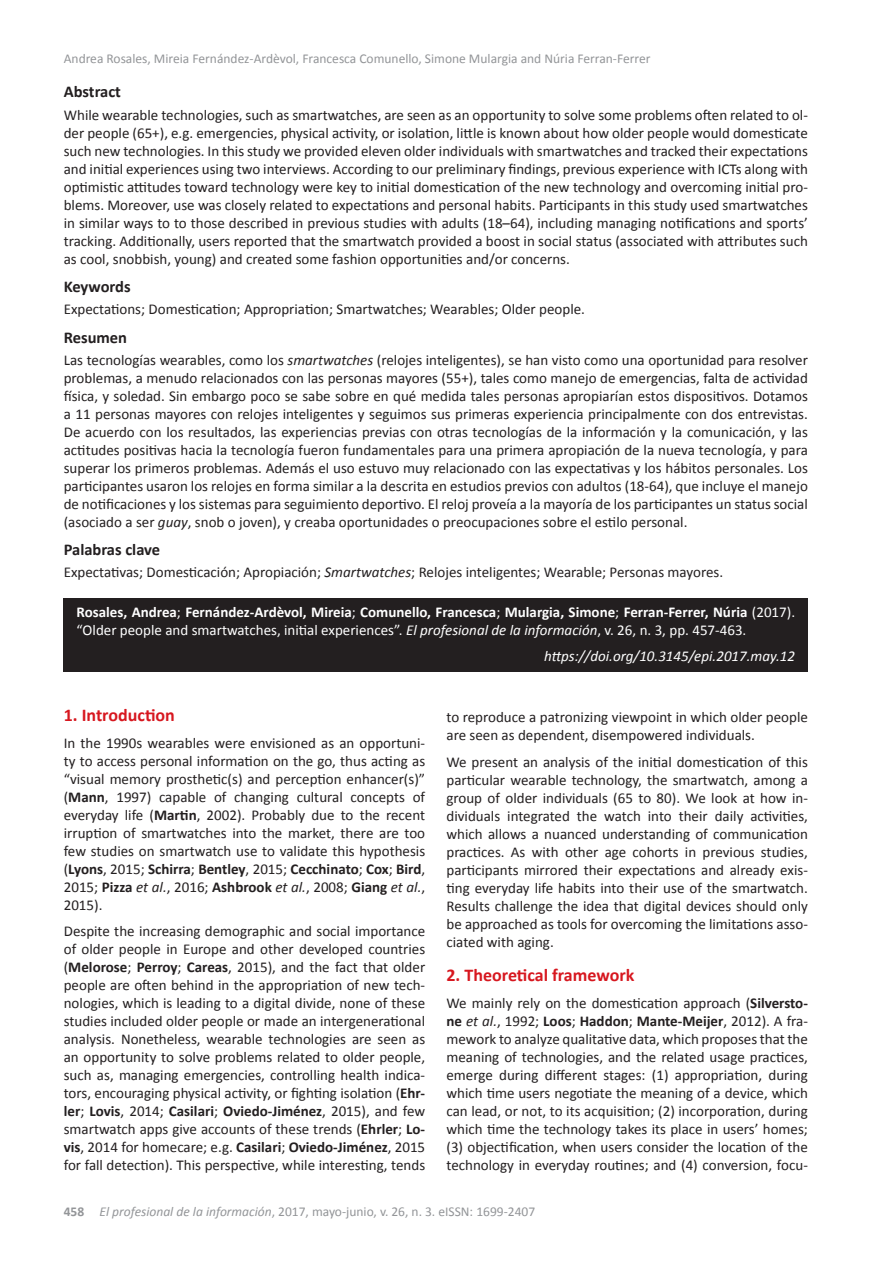
<style>
.page{position:relative;width:893px;height:1263px;background:#fff}
.page>*{position:absolute;margin:0;border:0;box-sizing:border-box;transform-origin:0 0}
.t1{font:700 18px "Calibri";color:#d7171f}
.t2{font:700 16.5px "Calibri";color:#231f20}
.t3{font:15px/18px "Calibri";color:#231f20;text-align:justify}
.t4{font:700 15px/18px "Calibri";color:#fff}
.t5{font:italic 15px "Calibri";color:#fff}
.t6{font:13.5px "Calibri";color:#939598}
.s1{font-style:italic}
.s2{font-weight:400}
.s3{font-weight:400;font-style:italic}
.s4{font-weight:700}
</style>
<div class="page">
<div style="left:64px;top:598px;width:744px;height:74px;background:#231f20"></div>
<p class="t6" style="left:64px;top:50px;width:588px">Andrea Rosales, Mireia Fernández-Ardèvol, Francesca Comunello, Simone Mulargia and Núria Ferran-Ferrer</p>
<p class="t2" style="left:64px;top:81px;width:59px">Abstract</p>
<p class="t3" style="left:64px;top:106px;width:746px">While wearable technologies, such as smartwatches, are seen as an opportunity to solve some problems often related to ol&shy;der people (65+), e.g. emergencies, physical activity, or isolation, little is known about how older people would domesticate such new technologies. In this study we provided eleven older individuals with smartwatches and tracked their expectations and initial experiences using two interviews. According to our preliminary findings, previous experience with ICTs along with optimistic attitudes toward technology were key to initial domestication of the new technology and overcoming initial pro&shy;blems. Moreover, use was closely related to expectations and personal habits. Participants in this study used smartwatches in similar ways to to those described in previous studies with adults (18–64), including managing notifications and sports’ tracking. Additionally, users reported that the smartwatch provided a boost in social status (associated with attributes such as cool, snobbish, young) and created some fashion opportunities and/or concerns.</p>
<p class="t2" style="left:64px;top:276px;width:68px">Keywords</p>
<p class="t3" style="left:64px;top:300px;width:523px">Expectations; Domestication; Appropriation; Smartwatches; Wearables; Older people.</p>
<p class="t2" style="left:64px;top:327px;width:65px">Resumen</p>
<p class="t3" style="left:64px;top:351px;width:746px">Las tecnologías wearables, como los <span class="s1">smartwatches</span> (relojes inteligentes), se han visto como una oportunidad para resolver problemas, a menudo relacionados con las personas mayores (55+), tales como manejo de emergencias, falta de actividad física, y soledad. Sin embargo poco se sabe sobre en qué medida tales personas apropiarían estos dispositivos. Dotamos a 11 personas mayores con relojes inteligentes y seguimos sus primeras experiencia principalmente con dos entrevistas.<br>De acuerdo con los resultados, las experiencias previas con otras tecnologías de la información y la comunicación, y las actitudes positivas hacia la tecnología fueron fundamentales para una primera apropiación de la nueva tecnología, y para superar los primeros problemas. Además el uso estuvo muy relacionado con las expectativas y los hábitos personales. Los participantes usaron los relojes en forma similar a la descrita en estudios previos con adultos (18-64), que incluye el manejo de notificaciones y los sistemas para seguimiento deportivo. El reloj proveía a la mayoría de los participantes un status social (asociado a ser <span class="s1">guay</span>, snob o joven), y creaba oportunidades o preocupaciones sobre el estilo personal.</p>
<p class="t2" style="left:64px;top:539px;width:98px">Palabras clave</p>
<p class="t3" style="left:64px;top:563px;width:661px">Expectativas; Domesticación; Apropiación; <span class="s1">Smartwatches</span>; Relojes inteligentes; Wearable; Personas mayores.</p>
<p class="t4" style="left:77px;top:603px;width:720px">Rosales, Andrea<span class="s2">;</span> Fernández-Ardèvol, Mireia<span class="s2">;</span> Comunello, Francesca<span class="s2">;</span> Mulargia, Simone<span class="s2">;</span> Ferran-Ferrer, Núria <span class="s2">(2017). “Older people and smartwatches, initial experiences”.</span> <span class="s3">El profesional de la información</span><span class="s2">, v. 26, n. 3, pp. 457-463.</span></p>
<p class="t5" style="left:544px;top:646px;width:252px">https://doi.org/10.3145/epi.2017.may.12</p>
<p class="t1" style="left:64px;top:703px;width:113px">1. Introduction</p>
<p class="t3" style="left:64px;top:733px;width:363px">In the 1990s wearables were envisioned as an opportuni&shy;ty to access personal information on the go, thus acting as “visual memory prosthetic(s) and perception enhancer(s)” (<span class="s4">Mann</span>, 1997) capable of changing cultural concepts of everyday life (<span class="s4">Martin</span>, 2002). Probably due to the recent irruption of smartwatches into the market, there are too few studies on smartwatch use to validate this hypothesis (<span class="s4">Lyons</span>, 2015; <span class="s4">Schirra</span>; <span class="s4">Bentley</span>, 2015; <span class="s4">Cecchinato</span>; <span class="s4">Cox</span>; <span class="s4">Bird</span>, 2015; <span class="s4">Pizza</span> <span class="s1">et al.</span>, 2016; <span class="s4">Ashbrook</span> <span class="s1">et al.</span>, 2008; <span class="s4">Giang</span> <span class="s1">et al.</span>, 2015).</p>
<p class="t3" style="left:64px;top:922px;width:363px">Despite the increasing demographic and social importance of older people in Europe and other developed countries (<span class="s4">Melorose</span>; <span class="s4">Perroy</span>; <span class="s4">Careas</span>, 2015), and the fact that older people are often behind in the appropriation of new tech&shy;nologies, which is leading to a digital divide, none of these studies included older people or made an intergenerational analysis. Nonetheless, wearable technologies are seen as an opportunity to solve problems related to older people, such as, managing emergencies, controlling health indica&shy;tors, encouraging physical activity, or fighting isolation (<span class="s4">Ehr&shy;ler</span>; <span class="s4">Lovis</span>, 2014; <span class="s4">Casilari</span>; <span class="s4">Oviedo-Jiménez</span>, 2015), and few smartwatch apps give accounts of these trends (<span class="s4">Ehrler</span>; <span class="s4">Lo&shy;vis</span>, 2014 for homecare; e.g. <span class="s4">Casilari</span>; <span class="s4">Oviedo-Jiménez</span>, 2015 for fall detection). This perspective, while interesting, tends</p>
<p class="t3" style="left:446px;top:708px;width:363px">to reproduce a patronizing viewpoint in which older people are seen as dependent, disempowered individuals.</p>
<p class="t3" style="left:446px;top:753px;width:363px">We present an analysis of the initial domestication of this particular wearable technology, the smartwatch, among a group of older individuals (65 to 80). We look at how in&shy;dividuals integrated the watch into their daily activities, which allows a nuanced understanding of communication practices. As with other age cohorts in previous studies, participants mirrored their expectations and already exis&shy;ting everyday life habits into their use of the smartwatch.<br>Results challenge the idea that digital devices should only be approached as tools for overcoming the limitations asso&shy;ciated with aging.</p>
<p class="t1" style="left:446px;top:964px;width:189px">2. Theoretical framework</p>
<p class="t3" style="left:446px;top:994px;width:363px">We mainly rely on the domestication approach (<span class="s4">Silversto&shy;ne</span> <span class="s1">et al.</span>, 1992; <span class="s4">Loos</span>; <span class="s4">Haddon</span>; <span class="s4">Mante-Meijer</span>, 2012). A fra&shy;mework to analyze qualitative data, which proposes that the meaning of technologies, and the related usage practices, emerge during different stages: (1) appropriation, during which time users negotiate the meaning of a device, which can lead, or not, to its acquisition; (2) incorporation, during which time the technology takes its place in users’ homes; (3) objectification, when users consider the location of the technology in everyday routines; and (4) conversion, focu-</p>
<p class="t6" style="left:64px;top:1203px;width:473px"><span class="s4">458</span> <span class="s1">El profesional de la información</span>, 2017, mayo-junio, v. 26, n. 3. eISSN: 1699-2407</p>
</div>
